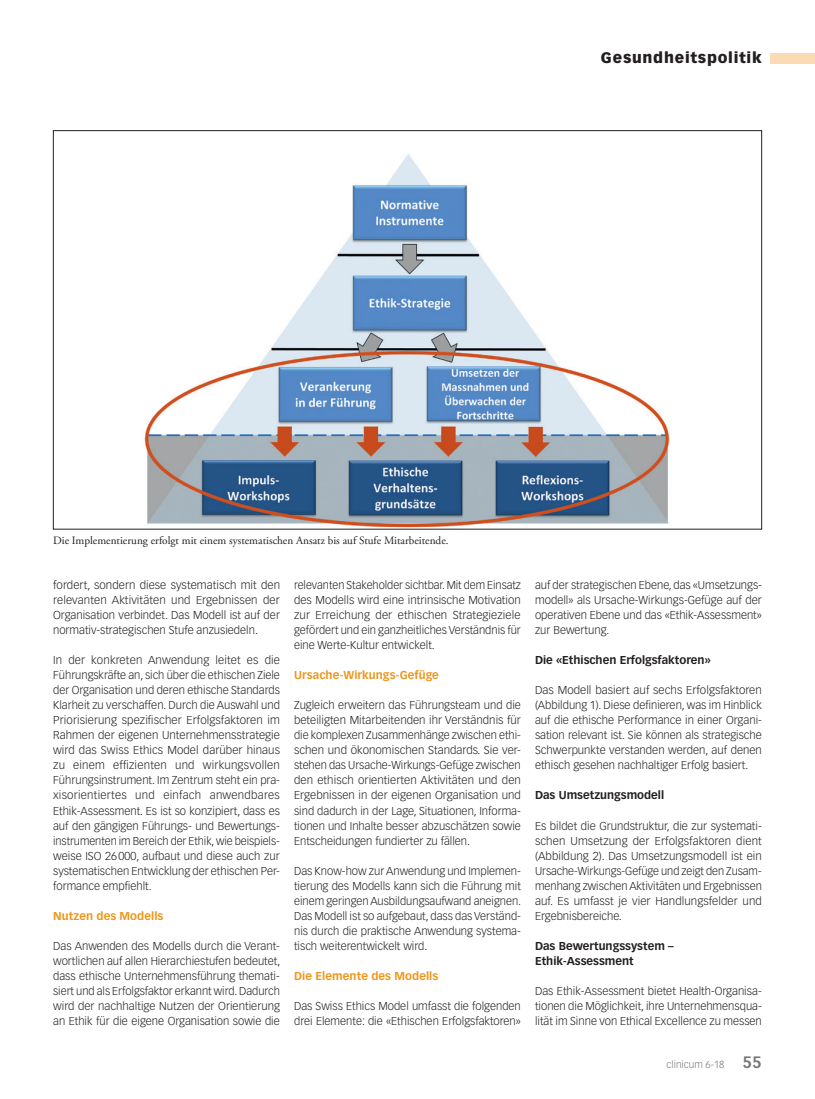
<style>
.page{position:relative;width:815px;height:1099px;background:#fff}
.page>*{position:absolute;margin:0;border:0;box-sizing:border-box;transform-origin:0 0}
.t1{font:900 15px "Vectora LT Std";letter-spacing:.05em;color:#231f20}
.Lauftext{font:300 11.25px/15px "Vectora LT Std";color:#231f20;text-align:justify}
._2__Zwischentitel{font:700 11.25px/15px "Vectora LT Std";color:#231f20}
.Legende{font:11.25px "Adobe Garamond Pro";color:#231f20}
.ZT_GP{font:700 11.25px "Vectora LT Std";letter-spacing:.005em;color:#ee961c}
.t2{font:300 10px "Vectora LT Std";color:#76787b}
.s1{font-weight:700;font-size:16.25px}
</style>
<div class="page">
<div style="left:770px;top:53px;width:45px;height:10px;background:#fbdbb3"></div>
<img style="left:144px;top:154px;width:526px;height:373px">
<h1 class="t1" style="left:601px;top:49px;width:162px">Gesundheitspolitik</h1>
<p class="Legende" style="left:53px;top:534px;width:397px">Die Implementierung erfolgt mit einem systematischen Ansatz bis auf Stufe Mitarbeitende.</p>
<p class="Lauftext" style="left:53px;top:578px;width:228px">fordert, sondern diese systematisch mit den relevanten Aktivitäten und Ergebnissen der Organisation verbindet. Das Modell ist auf der normativ-strategischen Stufe anzusiedeln.</p>
<p class="Lauftext" style="left:53px;top:653px;width:228px">In der konkreten Anwendung leitet es die Fü hrungskräfte an, sich ü ber die ethischen Ziele der Organisation und deren ethische Standards Klarheit zu verschaffen. Durch die Auswahl und Priorisierung spezifischer Erfolgsfaktoren im Rahmen der eigenen Unternehmensstrategie wird das Swiss Ethics Model darü ber hinaus zu einem effizienten und wirkungsvollen Fü hrungsinstrument. Im Zentrum steht ein pra&shy;xisorientiertes und einfach anwendbares Ethik-Assessment. Es ist so konzipiert, dass es auf den gängigen Fü hrungs- und Bewertungs&shy;instrumenten im Bereich der Ethik, wie beispiels&shy;weise ISO 26 000, aufbaut und diese auch zur systematischen Entwicklung der ethischen Per&shy;formance empfiehlt.</p>
<p class="ZT_GP" style="left:53px;top:908px;width:112px">Nutzen des Modells</p>
<p class="Lauftext" style="left:53px;top:938px;width:229px">Das Anwenden des Modells durch die Verant&shy;wortlichen auf allen Hierarchiestufen bedeutet, dass ethische Unternehmensfü hrung themati&shy;siert und als Erfolgsfaktor erkannt wird. Dadurch wird der nachhaltige Nutzen der Orientierung an Ethik fü r die eigene Organisation sowie die</p>
<p class="Lauftext" style="left:294px;top:578px;width:228px">relevanten Stakeholder sichtbar. Mit dem Einsatz des Modells wird eine intrinsische Motivation zur Erreichung der ethischen Strategieziele gefördert und ein ganzheitliches Verständnis für eine Werte-Kultur entwickelt.</p>
<p class="ZT_GP" style="left:294px;top:668px;width:146px">Ursache-Wirkungs-Gefüge</p>
<p class="Lauftext" style="left:294px;top:698px;width:228px">Zugleich erweitern das Fü hrungsteam und die beteiligten Mitarbeitenden ihr Verständnis fü r die komplexen Zusammenhänge zwischen ethi&shy;schen und ökonomischen Standards. Sie ver&shy;stehen das Ursache-Wirkungs-Gefüge zwischen den ethisch orientierten Aktivitäten und den Ergebnissen in der eigenen Organisation und sind dadurch in der Lage, Situationen, Informa&shy;tionen und Inhalte besser abzuschätzen sowie Entscheidungen fundierter zu fällen.</p>
<p class="Lauftext" style="left:294px;top:863px;width:229px">Das Know-how zur Anwendung und Implemen&shy;tierung des Modells kann sich die Führung mit einem geringen Ausbildungsaufwand aneignen.<br>Das Modell ist so aufgebaut, dass das Verständ&shy;nis durch die praktische Anwendung systema&shy;tisch weiterentwickelt wird.</p>
<p class="ZT_GP" style="left:294px;top:968px;width:146px">Die Elemente des Modells</p>
<p class="Lauftext" style="left:294px;top:998px;width:228px">Das Swiss Ethics Model umfasst die folgenden drei Elemente: die «Ethischen Erfolgsfaktoren»</p>
<p class="Lauftext" style="left:535px;top:578px;width:228px">auf der strategischen Ebene, das «Umsetzungs&shy;modell» als Ursache-Wirkungs-Gefüge auf der operativen Ebene und das «Ethik-Assessment» zur Bewertung.</p>
<p class="_2__Zwischentitel" style="left:535px;top:653px;width:177px">Die «Ethischen Erfolgsfaktoren»</p>
<p class="Lauftext" style="left:535px;top:683px;width:228px">Das Modell basiert auf sechs Erfolgsfaktoren (Abbildung 1). Diese definieren, was im Hinblick auf die ethische Performance in einer Organi&shy;sation relevant ist. Sie können als strategische Schwerpunkte verstanden werden, auf denen ethisch gesehen nachhaltiger Erfolg basiert.</p>
<p class="_2__Zwischentitel" style="left:535px;top:788px;width:131px">Das Umsetzungsmodell</p>
<p class="Lauftext" style="left:535px;top:818px;width:228px">Es bildet die Grundstruktur, die zur systemati&shy;schen Umsetzung der Erfolgsfaktoren dient (Abbildung 2). Das Umsetzungsmodell ist ein Ursache-Wirkungs-Gefüge und zeigt den Zusam&shy;menhang zwischen Aktivitäten und Ergebnissen auf. Es umfasst je vier Handlungsfelder und Ergebnisbereiche.</p>
<p class="_2__Zwischentitel" style="left:535px;top:938px;width:140px">Das Bewertungssystem –<br>Ethik-Assessment</p>
<p class="Lauftext" style="left:535px;top:983px;width:228px">Das Ethik-Assessment bietet Health-Organisa&shy;tionen die Möglichkeit, ihre Unternehmensqua&shy;lität im Sinne von Ethical Excellence zu messen</p>
<p class="t2" style="left:667px;top:1058px;width:97px">clinicum 6-18 <span class="s1">55</span></p>
</div>
